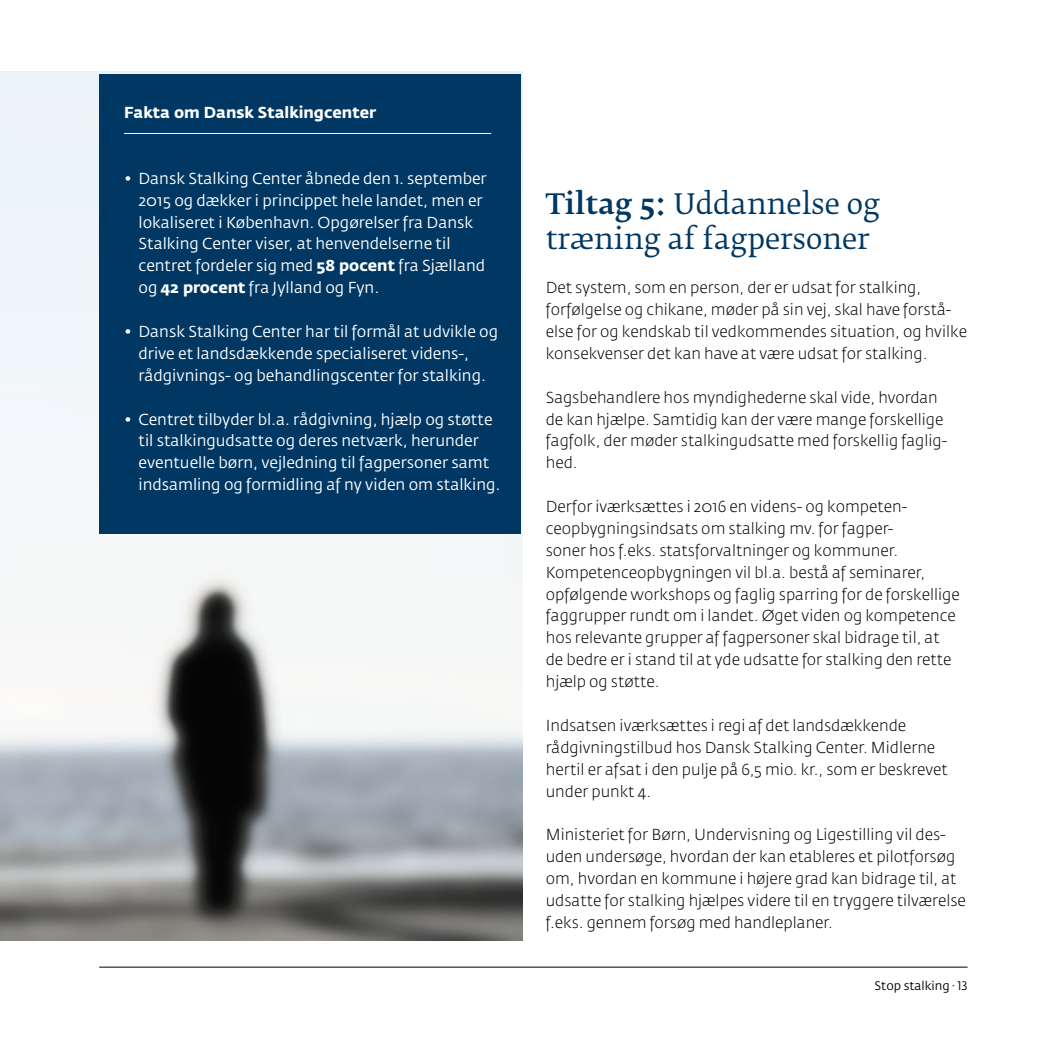
<style>
.page{position:relative;width:1042px;height:1042px;background:#fff}
.page>*{position:absolute;margin:0;border:0;box-sizing:border-box;transform-origin:0 0}
.t1{font:28px/35px "Fedra Serif B Std";color:#003863}
.t2{font:300 15.75px/21.9px "Fedra Sans Std";color:#000}
.t3{font:15.75px/21.9px "Fedra Sans Std";color:#fff}
.t4{font:700 15.75px "Fedra Sans Std";color:#fff}
.t5{font:12.25px "Fedra Sans Std";color:#000}
.s1{font-weight:700}
.s2{font-weight:500}
</style>
<div class="page">
<hr style="left:99px;top:966px;width:868px;height:1px;background:#000">
<img style="left:0;top:71px;width:522px;height:869px">
<div style="left:99px;top:74px;width:422px;height:460px;background:#003863"></div>
<hr style="left:124px;top:133px;width:367px;height:1px;background:#fff">
<p class="t4" style="left:124px;top:102px;width:253px">Fakta om Dansk Stalkingcenter</p>
<p class="t3" style="left:138px;top:168px;width:350px;text-indent:-14px">• Dansk Stalking Center åbnede den 1. september 2015 og dækker i princippet hele landet, men er lokaliseret i København. Opgørelser fra Dansk Stalking Center viser, at henvendelserne til centret fordeler sig med <span class="s1">58 pocent</span> fra Sjælland og <span class="s1">42 procent</span> fra Jylland og Fyn.</p>
<p class="t3" style="left:138px;top:321px;width:361px;text-indent:-14px">• Dansk Stalking Center har til formål at udvikle og drive et landsdækkende specialiseret videns-, rådgivnings- og behandlingscenter for stalking.</p>
<p class="t3" style="left:138px;top:408px;width:363px;text-indent:-14px">• Centret tilbyder bl.a. rådgivning, hjælp og støtte til stalkingudsatte og deres netværk, herunder eventuelle børn, vejledning til fagpersoner samt indsamling og formidling af ny viden om stalking.</p>
<h1 class="t1" style="left:546px;top:187px;width:336px"><span class="s2">Tiltag 5:</span> Uddannelse og træning af fagpersoner</h1>
<p class="t2" style="left:546px;top:277px;width:423px">Det system, som en person, der er udsat for stalking, forfølgelse og chikane, møder på sin vej, skal have forstå&shy;else for og kendskab til vedkommendes situation, og hvilke konsekvenser det kan have at være udsat for stalking.</p>
<p class="t2" style="left:546px;top:386px;width:403px">Sagsbehandlere hos myndighederne skal vide, hvordan de kan hjælpe. Samtidig kan der være mange forskellige fagfolk, der møder stalkingudsatte med forskellig faglig&shy;hed.</p>
<p class="t2" style="left:546px;top:496px;width:415px">Derfor iværksættes i 2016 en videns- og kompeten&shy;ceopbygningsindsats om stalking mv. for fagper-<br>soner hos f.eks. statsforvaltninger og kommuner.<br>Kompetenceopbygningen vil bl.a. bestå af seminarer, opfølgende workshops og faglig sparring for de forskellige faggrupper rundt om i landet. Øget viden og kompetence hos relevante grupper af fagpersoner skal bidrage til, at de bedre er i stand til at yde udsatte for stalking den rette hjælp og støtte.</p>
<p class="t2" style="left:546px;top:715px;width:404px">Indsatsen iværksættes i regi af det landsdækkende rådgivningstilbud hos Dansk Stalking Center. Midlerne hertil er afsat i den pulje på 6,5 mio. kr., som er beskrevet under punkt 4.</p>
<p class="t2" style="left:546px;top:824px;width:421px">Ministeriet for Børn, Undervisning og Ligestilling vil des&shy;uden undersøge, hvordan der kan etableres et pilotforsøg om, hvordan en kommune i højere grad kan bidrage til, at udsatte for stalking hjælpes videre til en tryggere tilværelse f.eks. gennem forsøg med handleplaner.</p>
<p class="t5" style="left:874px;top:978px;width:95px">Stop stalking · 13</p>
</div>
